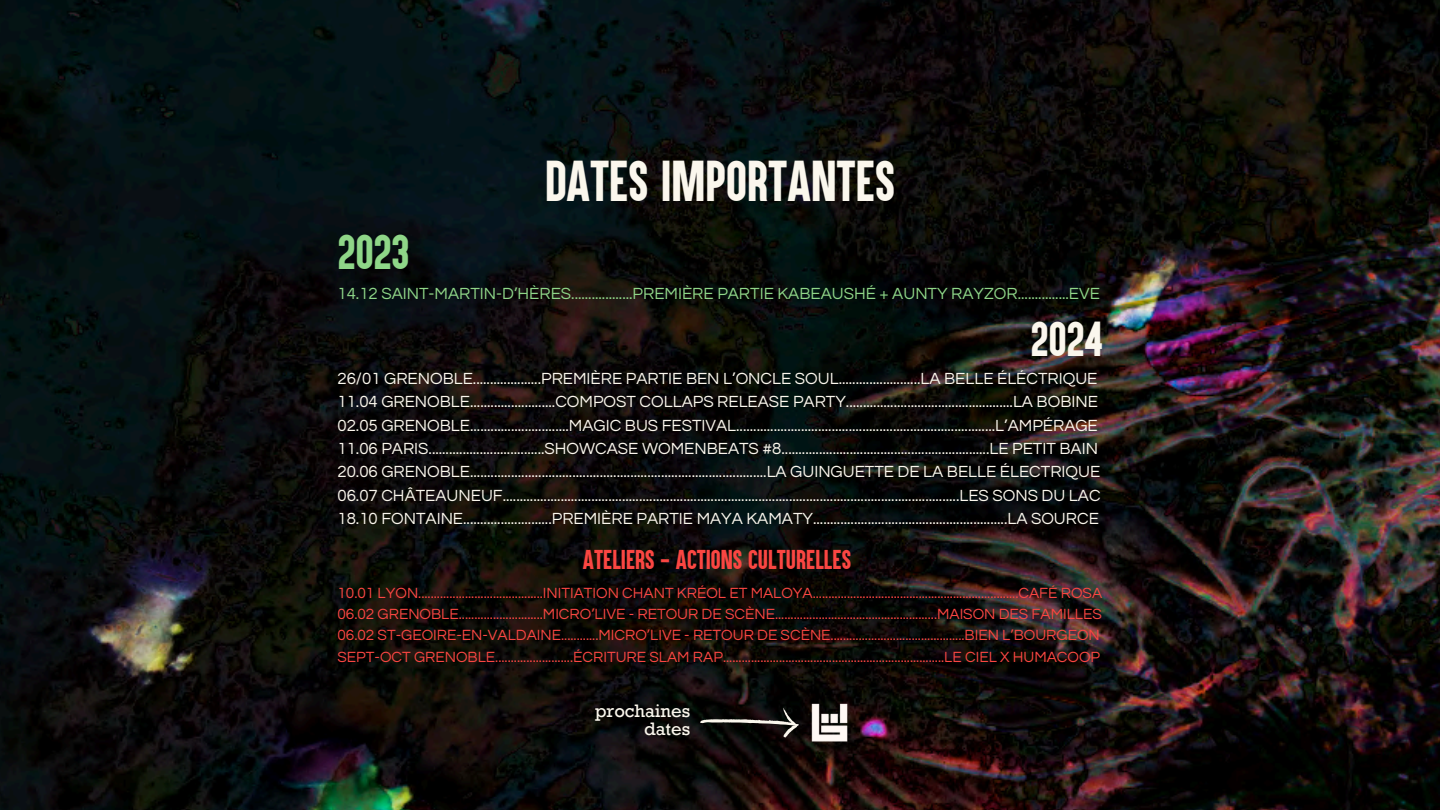
<style>
.page{position:relative;width:1440px;height:810px;background:#fff}
.page>*{position:absolute;margin:0;border:0;box-sizing:border-box;transform-origin:0 0}
.t1{font:47.5px "Aku Kamu";color:#fbf7ed}
.t2{font:40.5px "Aku Kamu";color:#8fd688}
.t3{font:40.5px "Aku Kamu";color:#fbf7ed}
.t4{font:22.5px "Aku Kamu";color:#fa4642}
.t5{font:18.5px/18.8px "Rockwell Std";color:#fbf7ed;text-align:right}
.t6{font:16.8px/23.3px "Questrial";color:#fbf7ed}
.t7{font:16.8px "Questrial";color:#8fd688}
.t8{font:15.4px "Questrial";color:#fa4642}
</style>
<div class="page">
<img style="left:0;top:0;width:1440px;height:810px">
<img style="left:811px;top:704px;width:36px;height:37px">
<svg style="left:700px;top:708px;width:100px;height:30px;background:#272523"></svg>
<p class="t2" style="left:337px;top:225px;width:74px">2023</p>
<p class="t1" style="left:545px;top:150px;width:351px">DATES IMPORTANTES</p>
<h2 class="t7" style="left:337px;top:285px;width:764px">14.12 SAINT-MARTIN-D’HÈRES..................PREMIÈRE PARTIE KABEAUSHÉ + AUNTY RAYZOR...............EVE</h2>
<h1 class="t3" style="left:1030px;top:312px;width:74px">2024</h1>
<h4 class="t6" style="left:337px;top:367px;width:765px">26/01 GRENOBLE....................PREMIÈRE PARTIE BEN L’ONCLE SOUL........................LA BELLE ÉLÉCTRIQUE 11.04 GRENOBLE.........................COMPOST COLLAPS RELEASE PARTY.................................................LA BOBINE 02.05 GRENOBLE.............................MAGIC BUS FESTIVAL............................................................................L’AMPÉRAGE 11.06 PARIS..................................SHOWCASE WOMENBEATS #8.............................................................LE PETIT BAIN 20.06 GRENOBLE.......................................................................................LA GUINGUETTE DE LA BELLE ÉLECTRIQUE 06.07 CHÂTEAUNEUF......................................................................................................................................LES SONS DU LAC 18.10 FONTAINE..........................PREMIÈRE PARTIE MAYA KAMATY.........................................................LA SOURCE</h4>
<p class="t4" style="left:583px;top:545px;width:270px">ATELIERS - ACTIONS CULTURELLES</p>
<h2 class="t8" style="left:337px;top:585px;width:766px">10.01 LYON........................................INITIATION CHANT KRÉOL ET MALOYA..................................................................CAFÉ ROSA</h2>
<h4 class="t8" style="left:337px;top:606px;width:766px">06.02 GRENOBLE...........................MICRO’LIVE - RETOUR DE SCÈNE....................................................MAISON DES FAMILLES</h4>
<h3 class="t8" style="left:337px;top:628px;width:764px">06.02 ST-GEOIRE-EN-VALDAINE............MICRO’LIVE - RETOUR DE SCÈNE...........................................BIEN L’BOURGEON</h3>
<p class="t8" style="left:337px;top:649px;width:764px">SEPT-OCT GRENOBLE.........................ÉCRITURE SLAM RAP.......................................................................LE CIEL X HUMACOOP</p>
<h5 class="t5" style="left:595px;top:704px;width:97px">prochaines dates</h5>
</div>
